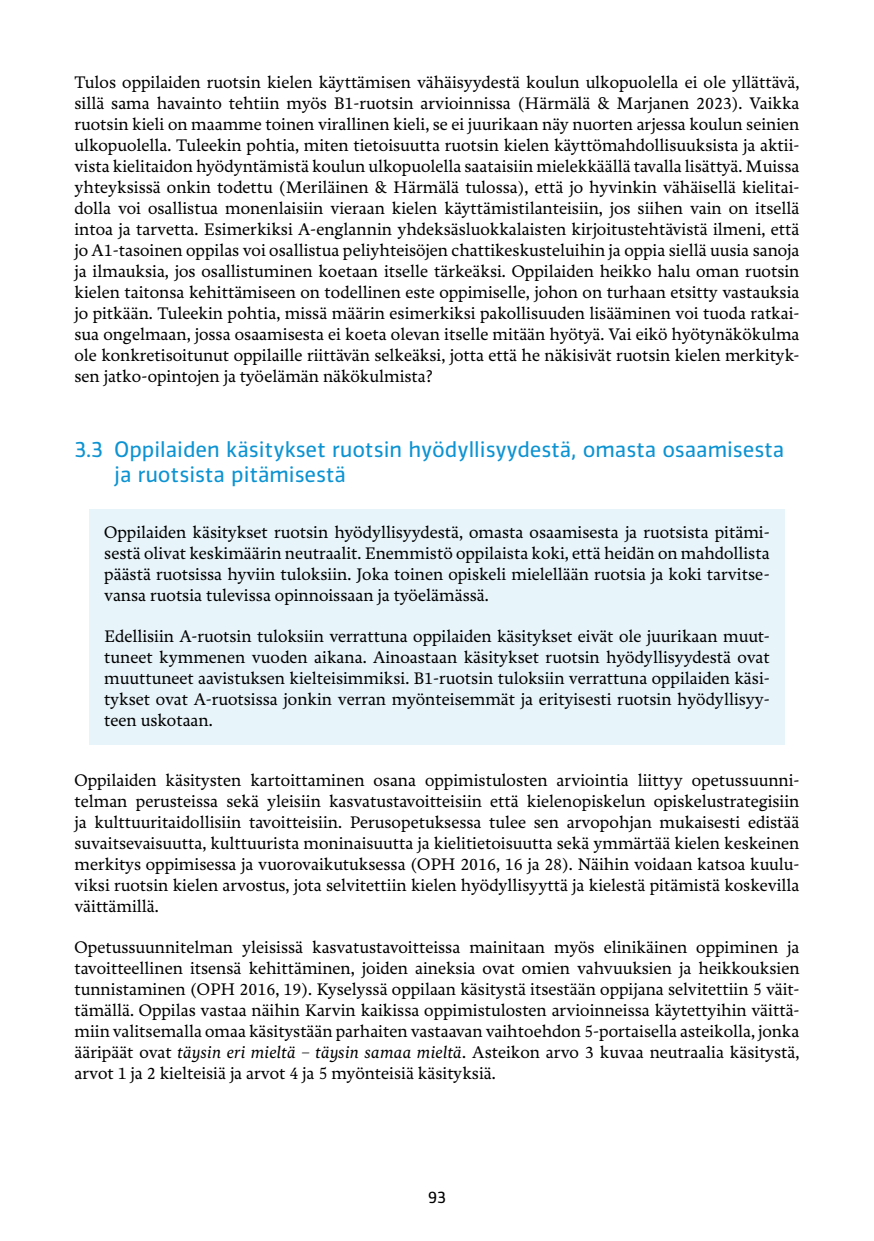
<style>
.page{position:relative;width:874px;height:1241px;background:#fff}
.page>*{position:absolute;margin:0;border:0;box-sizing:border-box;transform-origin:0 0}
.H2-otsikko__1_1{font:21px/25.2px "Vinkel";color:#0d93d2}
.Leipä{font:500 17.5px/21px "Freya";color:#000;text-align:justify}
.Leipä_värilaatikko{font:500 17.5px/21px "Freya";color:#000;text-align:justify}
.t1{font:15.75px "Vinkel";color:#000}
.s1{font-style:italic}
</style>
<div class="page">
<div style="left:89px;top:509px;width:695px;height:111px;background:#e7f4fa"></div>
<div style="left:89px;top:613px;width:695px;height:131px;background:#e7f4fa"></div>
<p class="Leipä" style="left:74px;top:72px;width:726px">Tulos oppilaiden ruotsin kielen käyttämisen vähäisyydestä koulun ulkopuolella ei ole yllättävä, sillä sama havainto tehtiin myös B1-ruotsin arvioinnissa (Härmälä &amp; Marjanen 2023). Vaikka ruotsin kieli on maamme toinen virallinen kieli, se ei juurikaan näy nuorten arjessa koulun seinien ulkopuolella. Tuleekin pohtia, miten tietoisuutta ruotsin kielen käyttömahdollisuuksista ja aktii&shy;vista kielitaidon hyödyntämistä koulun ulkopuolella saataisiin mielekkäällä tavalla lisättyä. Muissa yhteyksissä onkin todettu (Meriläinen &amp; Härmälä tulossa), että jo hyvinkin vähäisellä kielitai&shy;dolla voi osallistua monenlaisiin vieraan kielen käyttämistilanteisiin, jos siihen vain on itsellä intoa ja tarvetta. Esimerkiksi A-englannin yhdeksäsluokkalaisten kirjoitustehtävistä ilmeni, että jo A1-tasoinen oppilas voi osallistua peliyhteisöjen chattikeskusteluihin ja oppia siellä uusia sanoja ja ilmauksia, jos osallistuminen koetaan itselle tärkeäksi. Oppilaiden heikko halu oman ruotsin kielen taitonsa kehittämiseen on todellinen este oppimiselle, johon on turhaan etsitty vastauksia jo pitkään. Tuleekin pohtia, missä määrin esimerkiksi pakollisuuden lisääminen voi tuoda ratkai&shy;sua ongelmaan, jossa osaamisesta ei koeta olevan itselle mitään hyötyä. Vai eikö hyötynäkökulma ole konkretisoitunut oppilaille riittävän selkeäksi, jotta että he näkisivät ruotsin kielen merkityk&shy;sen jatko-opintojen ja työelämän näkökulmista?</p>
<h2 class="H2-otsikko__1_1" style="left:114px;top:436px;width:671px;text-indent:-40px">3.3 Oppilaiden käsitykset ruotsin hyödyllisyydestä, omasta osaamisesta ja ruotsista pitämisestä</h2>
<p class="Leipä_värilaatikko" style="left:104px;top:522px;width:666px">Oppilaiden käsitykset ruotsin hyödyllisyydestä, omasta osaamisesta ja ruotsista pitämi&shy;sestä olivat keskimäärin neutraalit. Enemmistö oppilaista koki, että heidän on mahdollista päästä ruotsissa hyviin tuloksiin. Joka toinen opiskeli mielellään ruotsia ja koki tarvitse&shy;vansa ruotsia tulevissa opinnoissaan ja työelämässä.</p>
<p class="Leipä_värilaatikko" style="left:104px;top:625px;width:666px">Edellisiin A-ruotsin tuloksiin verrattuna oppilaiden käsitykset eivät ole juurikaan muut&shy;tuneet kymmenen vuoden aikana. Ainoastaan käsitykset ruotsin hyödyllisyydestä ovat muuttuneet aavistuksen kielteisimmiksi. B1-ruotsin tuloksiin verrattuna oppilaiden käsi&shy;tykset ovat A-ruotsissa jonkin verran myönteisemmät ja erityisesti ruotsin hyödyllisyy&shy;teen uskotaan.</p>
<p class="Leipä" style="left:74px;top:770px;width:726px">Oppilaiden käsitysten kartoittaminen osana oppimistulosten arviointia liittyy opetussuunni&shy;telman perusteissa sekä yleisiin kasvatustavoitteisiin että kielenopiskelun opiskelustrategisiin ja kulttuuritaidollisiin tavoitteisiin. Perusopetuksessa tulee sen arvopohjan mukaisesti edistää suvaitsevaisuutta, kulttuurista moninaisuutta ja kielitietoisuutta sekä ymmärtää kielen keskeinen merkitys oppimisessa ja vuorovaikutuksessa (OPH 2016, 16 ja 28). Näihin voidaan katsoa kuulu&shy;viksi ruotsin kielen arvostus, jota selvitettiin kielen hyödyllisyyttä ja kielestä pitämistä koskevilla väittämillä.</p>
<p class="Leipä" style="left:74px;top:937px;width:726px">Opetussuunnitelman yleisissä kasvatustavoitteissa mainitaan myös elinikäinen oppiminen ja tavoitteellinen itsensä kehittäminen, joiden aineksia ovat omien vahvuuksien ja heikkouksien tunnistaminen (OPH 2016, 19). Kyselyssä oppilaan käsitystä itsestään oppijana selvitettiin 5 väit&shy;tämällä. Oppilas vastaa näihin Karvin kaikissa oppimistulosten arvioinneissa käytettyihin väittä&shy;miin valitsemalla omaa käsitystään parhaiten vastaavan vaihtoehdon 5-portaisella asteikolla, jonka ääripäät ovat <span class="s1">täysin eri mieltä – täysin samaa mieltä</span>. Asteikon arvo 3 kuvaa neutraalia käsitystä, arvot 1 ja 2 kielteisiä ja arvot 4 ja 5 myönteisiä käsityksiä.</p>
<p class="t1" style="left:428px;top:1186px;width:19px">93</p>
</div>
